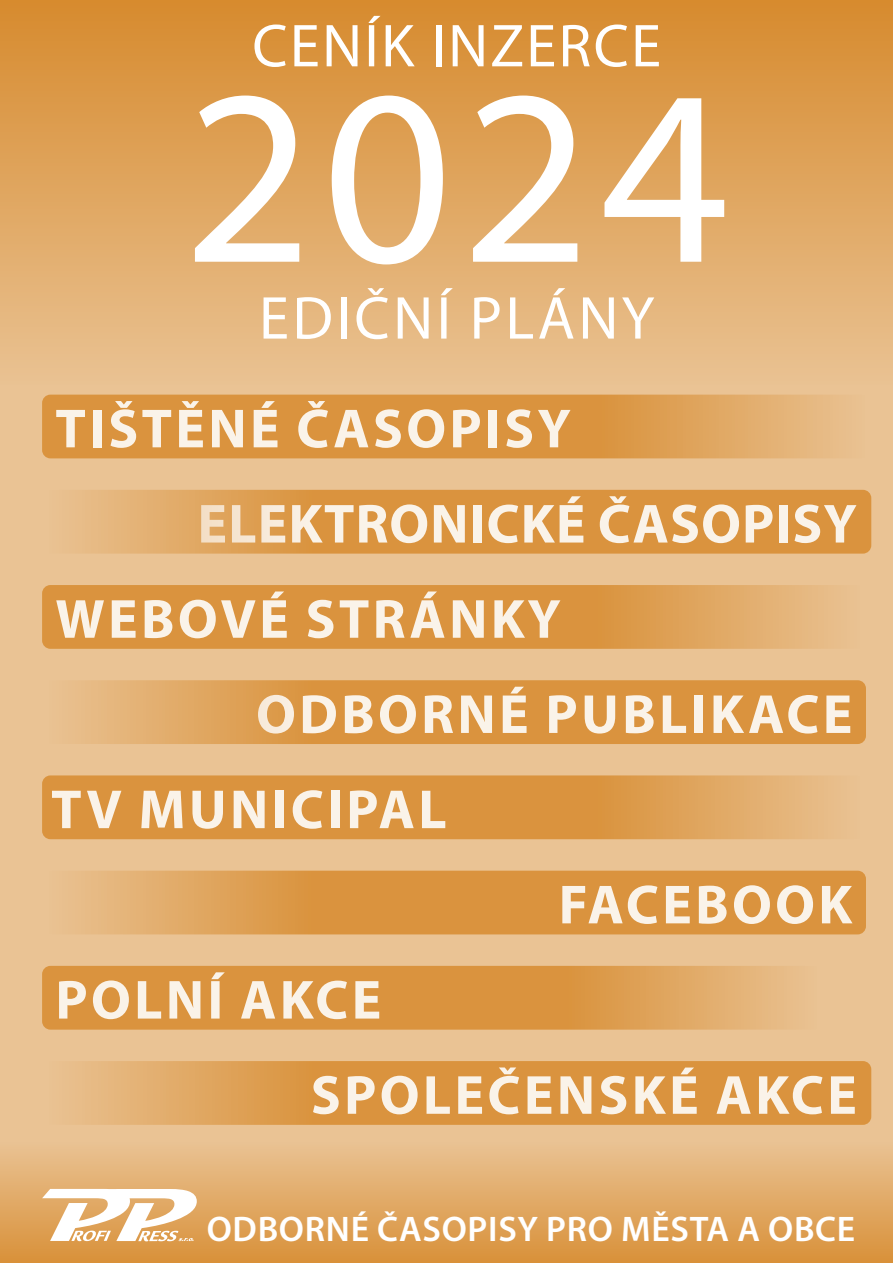
<style>
.page{position:relative;width:893px;height:1263px;background:#eac394}
.page>*{position:absolute;margin:0;border:0;box-sizing:border-box;transform-origin:0 0}
.t1{font:251.4px "Myriad Pro";color:#fff}
.t2{font:61.05px "Myriad Pro";letter-spacing:.04em;color:#fff}
.t3{font:700 55.5px "Myriad Pro";letter-spacing:.06em;color:#fff}
.t4{font:700 55.5px "Myriad Pro";letter-spacing:.02em;color:#fff}
.t5{font:600 35.7px "Myriad Pro";letter-spacing:.02em;color:#fff}
</style>
<div class="page">
<div style="left:0;top:0;width:893px;height:385px;background:linear-gradient(to bottom,#d78b2e,#e9c292)"></div>
<div style="left:0;top:1142px;width:893px;height:121px;background:linear-gradient(to bottom,#e9c293,#d99139)"></div>
<svg style="left:42px;top:1189px;width:155px;height:52px;background:#f0d5b5"></svg>
<svg style="left:42px;top:1061px;width:829px;height:64px;background:#dc9b4c"></svg>
<svg style="left:42px;top:966px;width:781px;height:64px;background:#dc9b4c"></svg>
<svg style="left:42px;top:395px;width:829px;height:63px;background:#dc9a4c"></svg>
<svg style="left:42px;top:490px;width:829px;height:64px;background:#dc9b4c"></svg>
<svg style="left:42px;top:585px;width:824px;height:64px;background:#dc9b4c"></svg>
<svg style="left:42px;top:680px;width:824px;height:64px;background:#dc9b4c"></svg>
<svg style="left:42px;top:775px;width:824px;height:64px;background:#dc9b4c"></svg>
<svg style="left:42px;top:871px;width:824px;height:63px;background:#dc9b4c"></svg>
<p class="t2" style="left:252px;top:8px;width:410px">CENÍK INZERCE</p>
<p class="t1" style="left:184px;top:22px;width:548px">2024</p>
<p class="t2" style="left:259px;top:280px;width:397px">EDIČNÍ PLÁNY</p>
<p class="t3" style="left:55px;top:392px;width:517px">TIŠTĚNÉ ČASOPISY</p>
<p class="t4" style="left:197px;top:488px;width:661px">ELEKTRONICKÉ ČASOPISY</p>
<p class="t3" style="left:55px;top:583px;width:507px">WEBOVÉ STRÁNKY</p>
<p class="t3" style="left:256px;top:678px;width:598px">ODBORNÉ PUBLIKACE</p>
<p class="t3" style="left:51px;top:773px;width:397px">TV MUNICIPAL</p>
<p class="t3" style="left:55px;top:964px;width:327px">POLNÍ AKCE</p>
<p class="t3" style="left:559px;top:868px;width:295px">FACEBOOK</p>
<p class="t3" style="left:311px;top:1059px;width:548px">SPOLEČENSKÉ AKCE</p>
<p class="t5" style="left:207px;top:1206px;width:650px">ODBORNÉ ČASOPISY PRO MĚSTA A OBCE</p>
</div>
